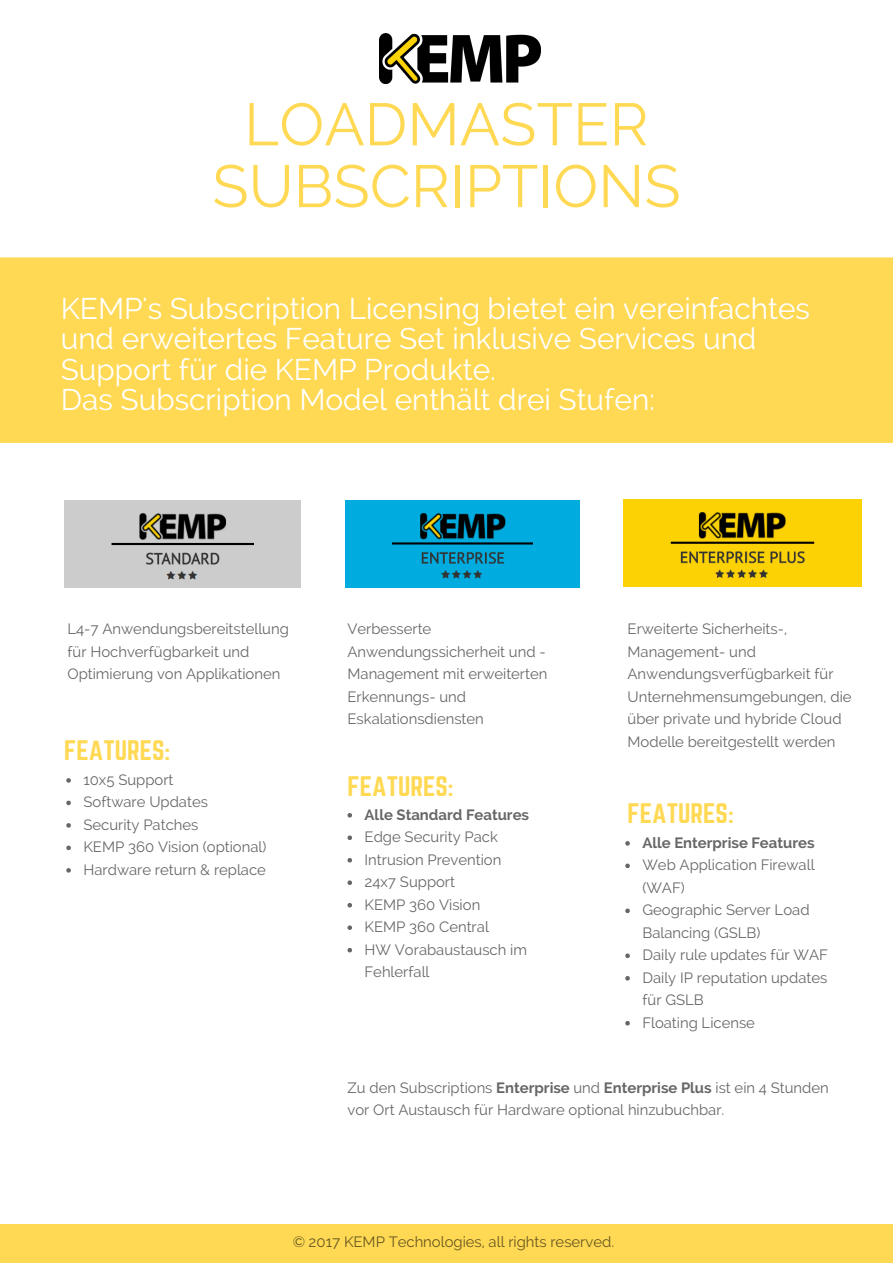
<style>
.page{position:relative;width:893px;height:1263px;background:#fff}
.page>*{position:absolute;margin:0;border:0;box-sizing:border-box;transform-origin:0 0}
.t1{font:59.55px/61.8px "Raleway";color:#ffd953;text-align:center}
.t2{font:29.7px/30.3px "Raleway";color:#fff}
.t3{font:24.75px "Norwester";color:#ffd953}
.t4{font:14.85px/22.5px "Raleway";color:#000}
.t5{font:700 14.85px "Raleway";color:#000}
.s1{font-weight:700}
</style>
<div class="page">
<div style="left:0;top:257px;width:892px;height:186px;background:#ffd953"></div>
<svg style="left:66px;top:778px;width:5px;height:5px"></svg>
<svg style="left:66px;top:801px;width:5px;height:4px"></svg>
<svg style="left:66px;top:823px;width:5px;height:5px"></svg>
<svg style="left:66px;top:846px;width:5px;height:4px"></svg>
<svg style="left:66px;top:868px;width:5px;height:4px"></svg>
<svg style="left:347px;top:813px;width:5px;height:4px"></svg>
<svg style="left:347px;top:835px;width:5px;height:5px"></svg>
<svg style="left:347px;top:858px;width:5px;height:4px"></svg>
<svg style="left:347px;top:880px;width:5px;height:5px"></svg>
<svg style="left:347px;top:903px;width:5px;height:4px"></svg>
<svg style="left:347px;top:925px;width:5px;height:5px"></svg>
<svg style="left:347px;top:948px;width:5px;height:4px"></svg>
<svg style="left:625px;top:841px;width:4px;height:5px"></svg>
<svg style="left:625px;top:864px;width:4px;height:4px"></svg>
<svg style="left:625px;top:908px;width:4px;height:5px"></svg>
<svg style="left:625px;top:953px;width:4px;height:5px"></svg>
<svg style="left:625px;top:976px;width:4px;height:4px"></svg>
<svg style="left:625px;top:1021px;width:4px;height:4px"></svg>
<img style="left:379px;top:34px;width:162px;height:49px">
<img style="left:64px;top:500px;width:236px;height:88px">
<img style="left:345px;top:500px;width:234px;height:88px">
<img style="left:623px;top:499px;width:238px;height:88px">
<div style="left:0;top:1224px;width:892px;height:38px;background:#ffd953"></div>
<h1 class="t1" style="left:212px;top:93px;width:470px">LOADMASTER<br>SUBSCRIPTIONS</h1>
<h2 class="t2" style="left:61px;top:293px;width:750px">KEMP's Subscription Licensing bietet ein vereinfachtes und erweitertes Feature Set inklusive Services und Support für die KEMP Produkte.<br>Das Subscription Model enthält drei Stufen:</h2>
<p class="t4" style="left:67px;top:618px;width:223px">L4-7 Anwendungsbereitstellung für Hochverfügbarkeit und<br>Optimierung von Applikationen</p>
<p class="t4" style="left:347px;top:618px;width:201px">Verbesserte<br>Anwendungssicherheit und -<br>Management mit erweiterten<br>Erkennungs- und<br>Eskalationsdiensten</p>
<p class="t4" style="left:627px;top:618px;width:225px">Erweiterte Sicherheits-,<br>Management- und<br>Anwendungsverfügbarkeit für<br>Unternehmensumgebungen, die über private und hybride Cloud<br>Modelle bereitgestellt werden</p>
<h3 class="t3" style="left:64px;top:738px;width:108px">FEATURES:</h3>
<p class="t4" style="left:83px;top:768px;width:184px">10x5 Support<br>Software Updates<br>Security Patches<br>KEMP 360 Vision (optional)<br>Hardware return &amp; replace</p>
<h3 class="t3" style="left:347px;top:774px;width:108px">FEATURES:</h3>
<h3 class="t3" style="left:627px;top:801px;width:108px">FEATURES:</h3>
<p class="t5" style="left:364px;top:806px;width:166px">Alle Standard Features</p>
<p class="t4" style="left:364px;top:826px;width:164px">Edge Security Pack<br>Intrusion Prevention<br>24x7 Support<br>KEMP 360 Vision<br>KEMP 360 Central<br>HW Vorabaustausch im<br>Fehlerfall</p>
<p class="t5" style="left:642px;top:834px;width:174px">Alle Enterprise Features</p>
<p class="t4" style="left:642px;top:854px;width:187px">Web Application Firewall (WAF)<br>Geographic Server Load<br>Balancing (GSLB)<br>Daily rule updates für WAF<br>Daily IP reputation updates für GSLB<br>Floating License</p>
<p class="t4" style="left:347px;top:1076px;width:483px">Zu den Subscriptions <span class="s1">Enterprise</span> und <span class="s1">Enterprise Plus</span> ist ein 4 Stunden vor Ort Austausch für Hardware optional hinzubuchbar.</p>
<p class="t4" style="left:292px;top:1230px;width:323px">© 2017 KEMP Technologies, all rights reserved.</p>
</div>
